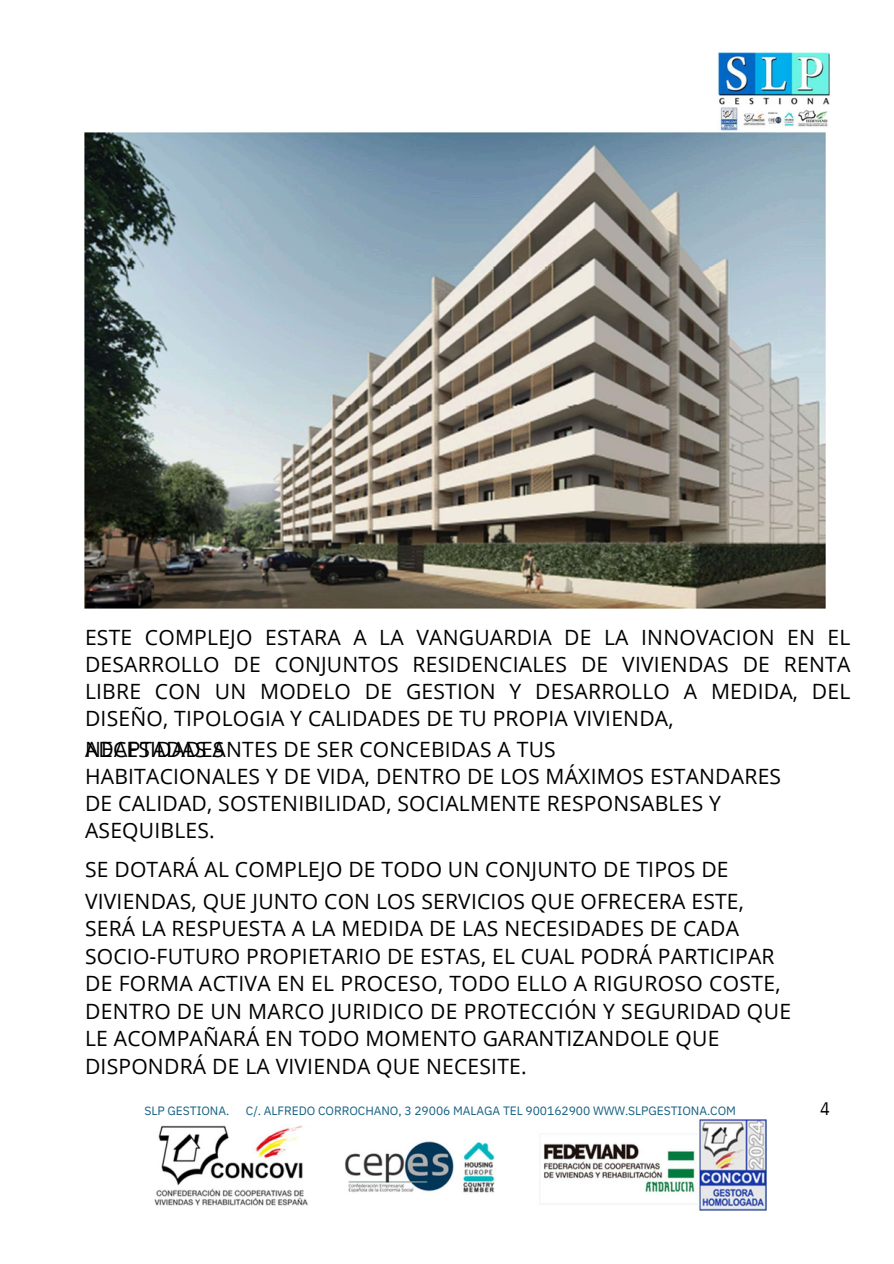
<style>
.page{position:relative;width:894px;height:1264px;background:#fff}
.page>*{position:absolute;margin:0;border:0;box-sizing:border-box;transform-origin:0 0}
.t1{font:21px/27px "Open Sans";letter-spacing:.01em;color:#000}
.t2{font:18px "IBM Plex Sans Cond";color:#000}
.t3{font:12px "IBM Plex Sans";letter-spacing:-.005em;color:#156082}
</style>
<div class="page">
<img style="left:717px;top:53px;width:112px;height:80px">
<img style="left:154px;top:1119px;width:612px;height:91px">
<img style="left:85px;top:132px;width:740px;height:476px">
<h1 class="t1" style="left:85px;top:623px;width:766px;text-align:justify">ESTE COMPLEJO ESTARA A LA VANGUARDIA DE LA INNOVACION EN EL DESARROLLO DE CONJUNTOS RESIDENCIALES DE VIVIENDAS DE RENTA LIBRE CON UN MODELO DE GESTION Y DESARROLLO A MEDIDA, DEL DISEÑO, TIPOLOGIA Y CALIDADES DE TU PROPIA VIVIENDA,</h1>
<p class="t1" style="left:85px;top:735px;width:472px">ADAESIDADEANTES DE SER CONCEBIDAS A TUS</p>
<p class="t1" style="left:85px;top:735px;width:697px">NECPTADAS S<br>HABITACIONALES Y DE VIDA, DENTRO DE LOS MÁXIMOS ESTANDARES DE CALIDAD, SOSTENIBILIDAD, SOCIALMENTE RESPONSABLES Y ASEQUIBLES.</p>
<p class="t1" style="left:85px;top:853px;width:660px;line-height:31.5px">SE DOTARÁ AL COMPLEJO DE TODO UN CONJUNTO DE TIPOS DE<br>VIVIENDAS, QUE JUNTO CON LOS SERVICIOS QUE OFRECERA ESTE,</p>
<p class="t1" style="left:85px;top:913px;width:707px;line-height:27.6px">SERÁ LA RESPUESTA A LA MEDIDA DE LAS NECESIDADES DE CADA SOCIO-FUTURO PROPIETARIO DE ESTAS, EL CUAL PODRÁ PARTICIPAR DE FORMA ACTIVA EN EL PROCESO, TODO ELLO A RIGUROSO COSTE, DENTRO DE UN MARCO JURIDICO DE PROTECCIÓN Y SEGURIDAD QUE LE ACOMPAÑARÁ EN TODO MOMENTO GARANTIZANDOLE QUE DISPONDRÁ DE LA VIVIENDA QUE NECESITE.</p>
<h1 class="t3" style="left:145px;top:1102px;width:86px">SLP GESTIONA.</h1>
<h1 class="t3" style="left:246px;top:1102px;width:491px">C/. ALFREDO CORROCHANO, 3 29006 MALAGA TEL 900162900 WWW.SLPGESTIONA.COM</h1>
<p class="t2" style="left:820px;top:1096px;width:11px">4</p>
</div>
